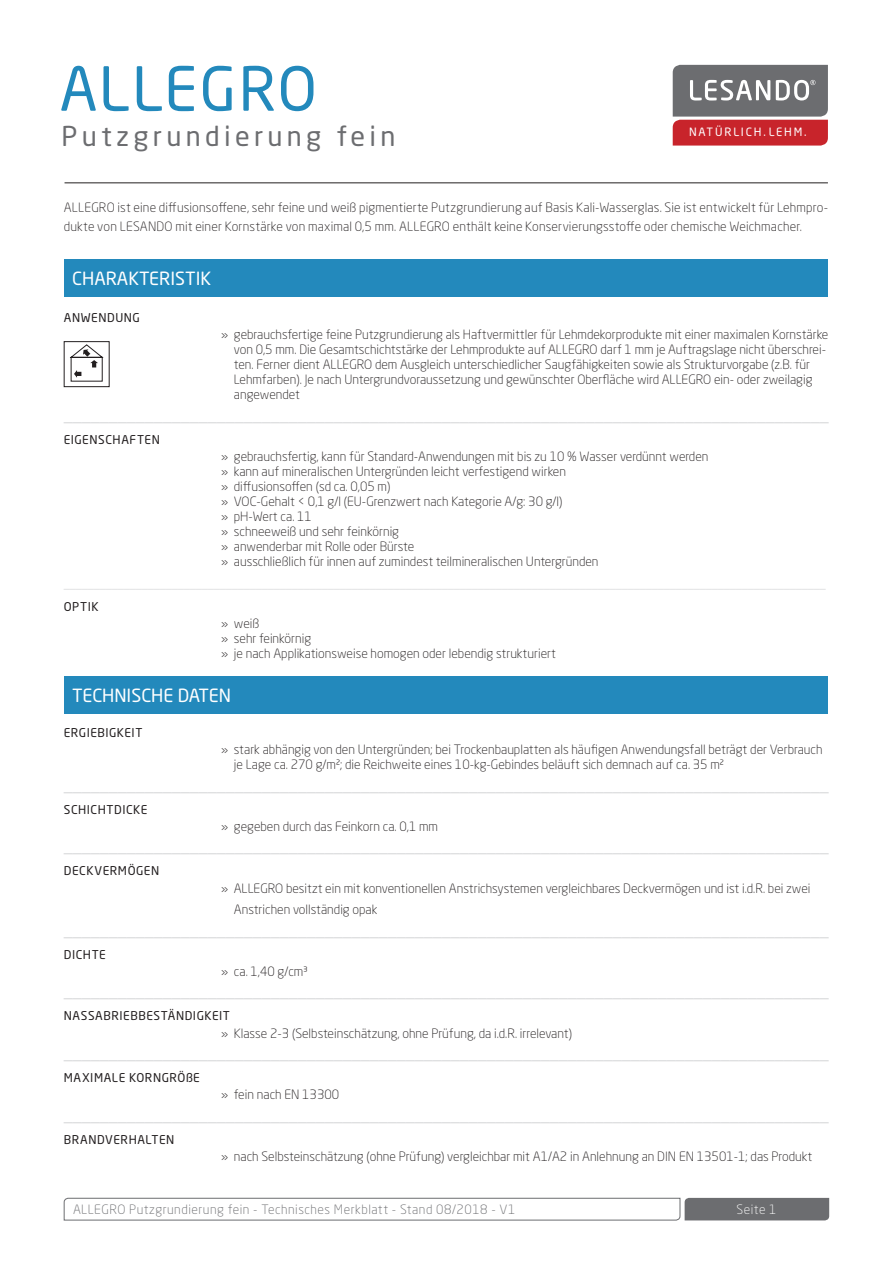
<style>
.page{position:relative;width:893px;height:1263px;background:#fff}
.page>*{position:absolute;margin:0;border:0;box-sizing:border-box;transform-origin:0 0}
.t1{font:60px "Neo Sans Pro";letter-spacing:.03em;color:#2389bc}
.t2{font:27px "Neo Sans Pro";letter-spacing:.16em;color:#6c6d70}
.t3{font:18px "Minion Pro";color:#d1d2d4}
.t4{font:18px "Neo Sans Pro";color:#fff}
.t5{font:300 12.75px/15px "Neo Sans Pro";color:#231f20}
.t6{font:300 12.75px "Neo Sans Pro";letter-spacing:.04em;color:#6c6d70}
.t7{font:300 12.75px "Neo Sans Pro";letter-spacing:.04em;color:#fff}
.t8{font:12px "Neo Sans Pro";letter-spacing:.045em;color:#231f20}
.t9{font:11.4px "Neo Sans Pro";letter-spacing:.16em;color:#fff}
</style>
<div class="page">
<svg style="left:673px;top:65px;width:155px;height:81px;background:#9b676b"></svg>
<svg style="left:63px;top:1197px;width:766px;height:24px"></svg>
<hr style="left:65px;top:182px;width:763px;height:1px;background:#231f20">
<div style="left:64px;top:259px;width:764px;height:38px;background:#2389bc"></div>
<div style="left:64px;top:676px;width:764px;height:38px;background:#2389bc"></div>
<div style="left:64px;top:341px;width:46px;height:46px;border:1px solid #231f20"></div>
<svg style="left:70px;top:344px;width:33px;height:38px"></svg>
<h1 class="t1" style="left:60px;top:52px;width:259px">ALLEGRO</h1>
<h2 class="t2" style="left:62px;top:120px;width:335px">Putzgrundierung fein</h2>
<p class="t9" style="left:689px;top:125px;width:119px">NATÜRLICH.LEHM.</p>
<p class="t5" style="left:64px;top:198px;width:766px;line-height:18.8px">ALLEGRO ist eine diffusionsoffene, sehr feine und weiß pigmentierte Putzgrundierung auf Basis Kali-Wasserglas. Sie ist entwickelt für Lehmpro&shy;dukte von LESANDO mit einer Kornstärke von maximal 0,5 mm. ALLEGRO enthält keine Konservierungsstoffe oder chemische Weichmacher.</p>
<h3 class="t4" style="left:72px;top:267px;width:141px">CHARAKTERISTIK</h3>
<p class="t8" style="left:64px;top:310px;width:78px">ANWENDUNG</p>
<p class="t5" style="left:234px;top:327px;width:596px;text-indent:-13px">» gebrauchsfertige feine Putzgrundierung als Haftvermittler für Lehmdekorprodukte mit einer maximalen Kornstärke von 0,5 mm. Die Gesamtschichtstärke der Lehmprodukte auf ALLEGRO darf 1 mm je Auftragslage nicht überschrei&shy;ten. Ferner dient ALLEGRO dem Ausgleich unterschiedlicher Saugfähigkeiten sowie als Strukturvorgabe (z.B. für Lehmfarben). Je nach Untergrundvoraussetzung und gewünschter Oberfläche wird ALLEGRO ein- oder zweilagig angewendet</p>
<h3 class="t3" style="left:64px;top:403px;width:767px">_____________________________________________________________________________________</h3>
<p class="t8" style="left:64px;top:432px;width:98px">EIGENSCHAFTEN</p>
<p class="t5" style="left:221px;top:449px;width:489px">» gebrauchsfertig, kann für Standard-Anwendungen mit bis zu 10 % Wasser verdünnt werden » kann auf mineralischen Untergründen leicht verfestigend wirken<br>» diffusionsoffen (sd ca. 0,05 m)<br>» VOC-Gehalt &lt; 0,1 g/l (EU-Grenzwert nach Kategorie A/g: 30 g/l)<br>» pH-Wert ca. 11<br>» schneeweiß und sehr feinkörnig<br>» anwenderbar mit Rolle oder Bürste<br>» ausschließlich für innen auf zumindest teilmineralischen Untergründen</p>
<p class="t8" style="left:64px;top:599px;width:36px">OPTIK</p>
<p class="t5" style="left:221px;top:615px;width:336px">» weiß<br>» sehr feinkörnig<br>» je nach Applikationsweise homogen oder lebendig strukturiert</p>
<h3 class="t4" style="left:72px;top:684px;width:160px">TECHNISCHE DATEN</h3>
<p class="t8" style="left:64px;top:725px;width:80px">ERGIEBIGKEIT</p>
<p class="t5" style="left:234px;top:742px;width:590px;text-indent:-13px">» stark abhängig von den Untergründen; bei Trockenbauplatten als häufigen Anwendungsfall beträgt der Verbrauch je Lage ca. 270 g/m²; die Reichweite eines 10-kg-Gebindes beläuft sich demnach auf ca. 35 m²</p>
<h3 class="t3" style="left:64px;top:773px;width:767px">_____________________________________________________________________________________</h3>
<p class="t8" style="left:64px;top:802px;width:85px">SCHICHTDICKE</p>
<p class="t5" style="left:221px;top:818px;width:219px">» gegeben durch das Feinkorn ca. 0,1 mm</p>
<h3 class="t3" style="left:64px;top:834px;width:767px">_____________________________________________________________________________________</h3>
<p class="t8" style="left:64px;top:864px;width:97px">DECKVERMÖGEN</p>
<p class="t5" style="left:234px;top:877px;width:578px;line-height:21.6px;text-indent:-13px">» ALLEGRO besitzt ein mit konventionellen Anstrichsystemen vergleichbares Deckvermögen und ist i.d.R. bei zwei<br>Anstrichen vollständig opak</p>
<h3 class="t3" style="left:64px;top:918px;width:767px">_____________________________________________________________________________________</h3>
<p class="t8" style="left:64px;top:947px;width:44px">DICHTE</p>
<p class="t5" style="left:221px;top:963px;width:88px">» ca. 1,40 g/cm³</p>
<h3 class="t3" style="left:64px;top:980px;width:767px">_____________________________________________________________________________________</h3>
<p class="t8" style="left:64px;top:1009px;width:168px">NASSABRIEBBESTÄNDIGKEIT</p>
<p class="t5" style="left:221px;top:1025px;width:352px">» Klasse 2-3 (Selbsteinschätzung, ohne Prüfung, da i.d.R. irrelevant)</p>
<h3 class="t3" style="left:64px;top:1041px;width:767px">_____________________________________________________________________________________</h3>
<p class="t8" style="left:64px;top:1070px;width:137px">MAXIMALE KORNGRÖßE</p>
<p class="t5" style="left:221px;top:1087px;width:120px">» fein nach EN 13300</p>
<h3 class="t3" style="left:64px;top:1103px;width:767px">_____________________________________________________________________________________</h3>
<p class="t8" style="left:64px;top:1132px;width:112px">BRANDVERHALTEN</p>
<p class="t5" style="left:221px;top:1149px;width:593px">» nach Selbsteinschätzung (ohne Prüfung) vergleichbar mit A1/A2 in Anlehnung an DIN EN 13501-1; das Produkt</p>
<p class="t6" style="left:73px;top:1202px;width:444px">ALLEGRO Putzgrundierung fein - Technisches Merkblatt - Stand 08/2018 - V1</p>
<p class="t7" style="left:737px;top:1202px;width:42px">Seite 1</p>
</div>
